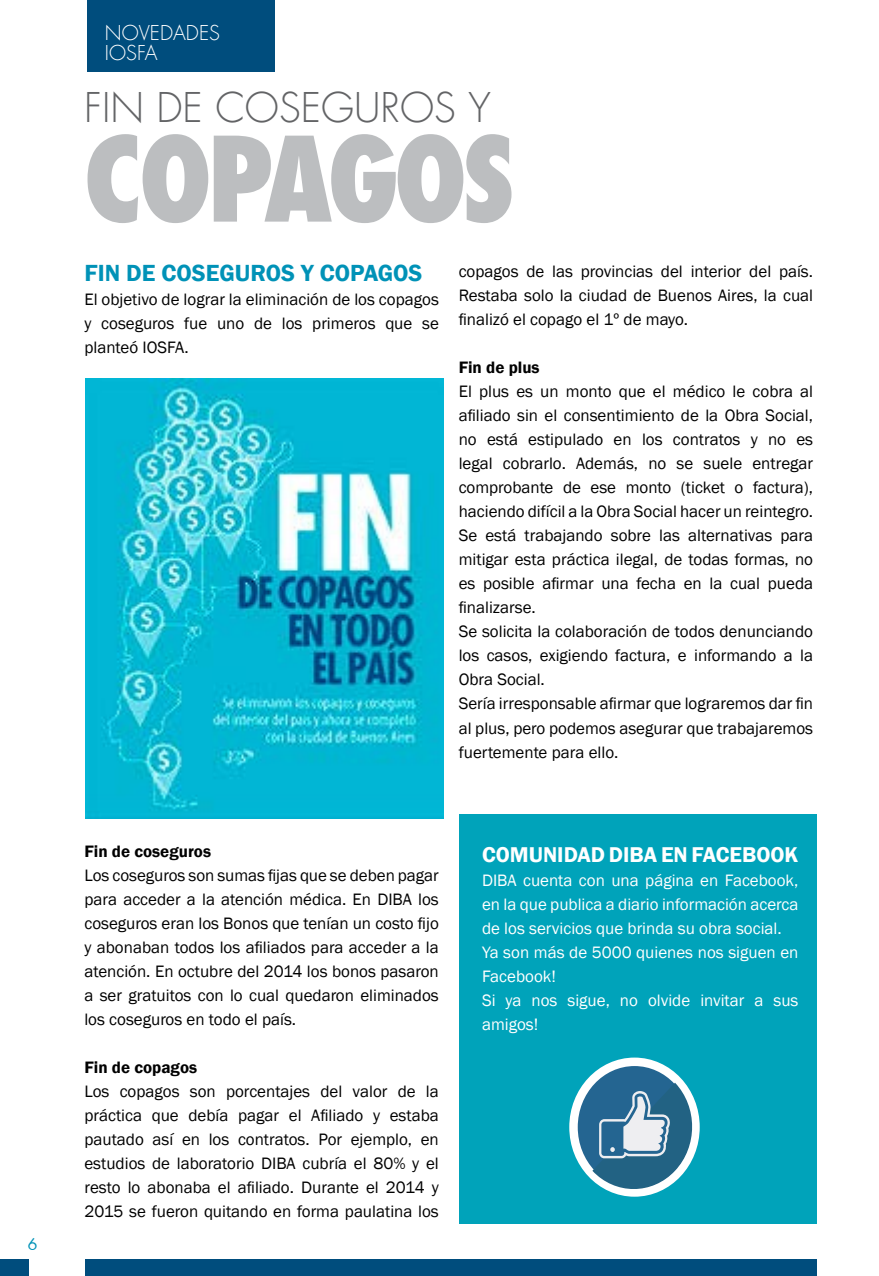
<style>
.page{position:relative;width:879px;height:1276px;background:#fff}
.page>*{position:absolute;margin:0;border:0;box-sizing:border-box;transform-origin:0 0}
.t1{font:800 condensed 114px "Futura LT";color:#bcbec0}
.t2{font:300 40px "Futura LT";color:#636466}
.t3{font:600 24px "Franklin Gothic";color:#0092b7}
.t4{font:600 22px "Franklin Gothic";color:#fff}
.t5{font:300 20px "Futura LT";color:#fff}
.t6{font:18px "Futura";color:#0092b7}
.t7{font:17px/24px "Franklin Gothic";color:#000;text-align:justify}
.t8{font:17px/24px "Franklin Gothic";color:#fff}
.t9{font:600 17px "Franklin Gothic";color:#000}
</style>
<div class="page">
<div style="left:85px;top:1258px;width:731px;height:18px;background:#004d7d"></div>
<div style="left:0;top:1258px;width:29px;height:18px;background:#004d7d"></div>
<div style="left:459px;top:814px;width:357px;height:410px;background:#00a3ba"></div>
<img style="left:86px;top:378px;width:358px;height:440px">
<div style="left:87px;top:0;width:187px;height:72px;background:#004d7d"></div>
<svg style="left:573px;top:1061px;width:122px;height:131px;background:#5d8dae"></svg>
<div style="left:569px;top:1057px;width:131px;height:139px;border:8px solid #fff;border-radius:50%"></div>
<svg style="left:592px;top:1082px;width:106px;height:113px;background:#5a92ac"></svg>
<p class="t6" style="left:28px;top:1233px;width:12px">6</p>
<p class="t5" style="left:108px;top:9px;width:71px">ESPECIAL</p>
<p class="t5" style="left:105px;top:21px;width:117px">NOVEDADES</p>
<p class="t5" style="left:108px;top:29px;width:83px">VACACIONES</p>
<p class="t5" style="left:105px;top:41px;width:54px">IOSFA</p>
<h2 class="t2" style="left:84px;top:83px;width:408px">FI N DE COSEGUROS Y</h2>
<h1 class="t1" style="left:83px;top:108px;width:369px">CO PAGOS</h1>
<h3 class="t3" style="left:84px;top:258px;width:124px">FIN DE COSEGUR</h3>
<h3 class="t3" style="left:266px;top:258px;width:158px">OS Y COPAG OS</h3>
<p class="t7" style="left:84px;top:287px;width:356px">El objetivo de lograr la eliminación de los copagos y coseguros fue uno de los primeros que se planteó IOSFA.</p>
<p class="t7" style="left:459px;top:260px;width:356px">copagos de las provincias del interior del país.<br>Restaba solo la ciudad de Buenos Aires, la cual finalizó el copago el 1º de mayo.</p>
<p class="t9" style="left:459px;top:357px;width:82px">FIN DE PLUS</p>
<p class="t7" style="left:459px;top:380px;width:356px;text-align:left">El plus es un monto que el médico le cobra al afiliado sin el consentimiento de la Obra Social, no está estipulado en los contratos y no es legal cobrarlo. Además, no se suele entregar comprobante de ese monto (ticket o factura), haciendo difícil a la Obra Social hacer un reintegro.<br>Se está trabajando sobre las alternativas para mitigar esta práctica ilegal, de todas formas, no es posible afirmar una fecha en la cual pueda finalizarse.<br>Se solicita la colaboración de todos denunciando los casos, exigiendo factura, e informando a la Obra Social.<br>Sería irresponsable afirmar que lograremos dar fin al plus, pero podemos asegurar que trabajaremos fuertemente para ello.</p>
<p class="t9" style="left:84px;top:840px;width:128px">FIN DE COSEGUROS</p>
<p class="t7" style="left:84px;top:863px;width:356px">Los coseguros son sumas fijas que se deben pagar para acceder a la atención médica. En DIBA los coseguros eran los Bonos que tenían un costo fijo y abonaban todos los afiliados para acceder a la atención. En octubre del 2014 los bonos pasaron a ser gratuitos con lo cual quedaron eliminados los coseguros en todo el país.</p>
<p class="t9" style="left:84px;top:1056px;width:114px">FIN DE COPAGOS</p>
<p class="t7" style="left:84px;top:1079px;width:356px">Los copagos son porcentajes del valor de la práctica que debía pagar el Afiliado y estaba pautado así en los contratos. Por ejemplo, en estudios de laboratorio DIBA cubría el 80% y el resto lo abonaba el afiliado. Durante el 2014 y 2015 se fueron quitando en forma paulatina los</p>
<p class="t4" style="left:482px;top:841px;width:43px">COMUNIDAD</p>
<p class="t4" style="left:609px;top:841px;width:109px">DIBA EN FACEB</p>
<p class="t4" style="left:756px;top:841px;width:43px">OOK</p>
<p class="t8" style="left:482px;top:869px;width:318px">DIBA cuenta con una página en Facebook, en la que publica a diario información acerca de los servicios que brinda su obra social.<br>Ya son más de 5000 quienes nos siguen en<br>Facebook!<br>Si ya nos sigue, no olvide invitar a sus amigos!</p>
</div>
